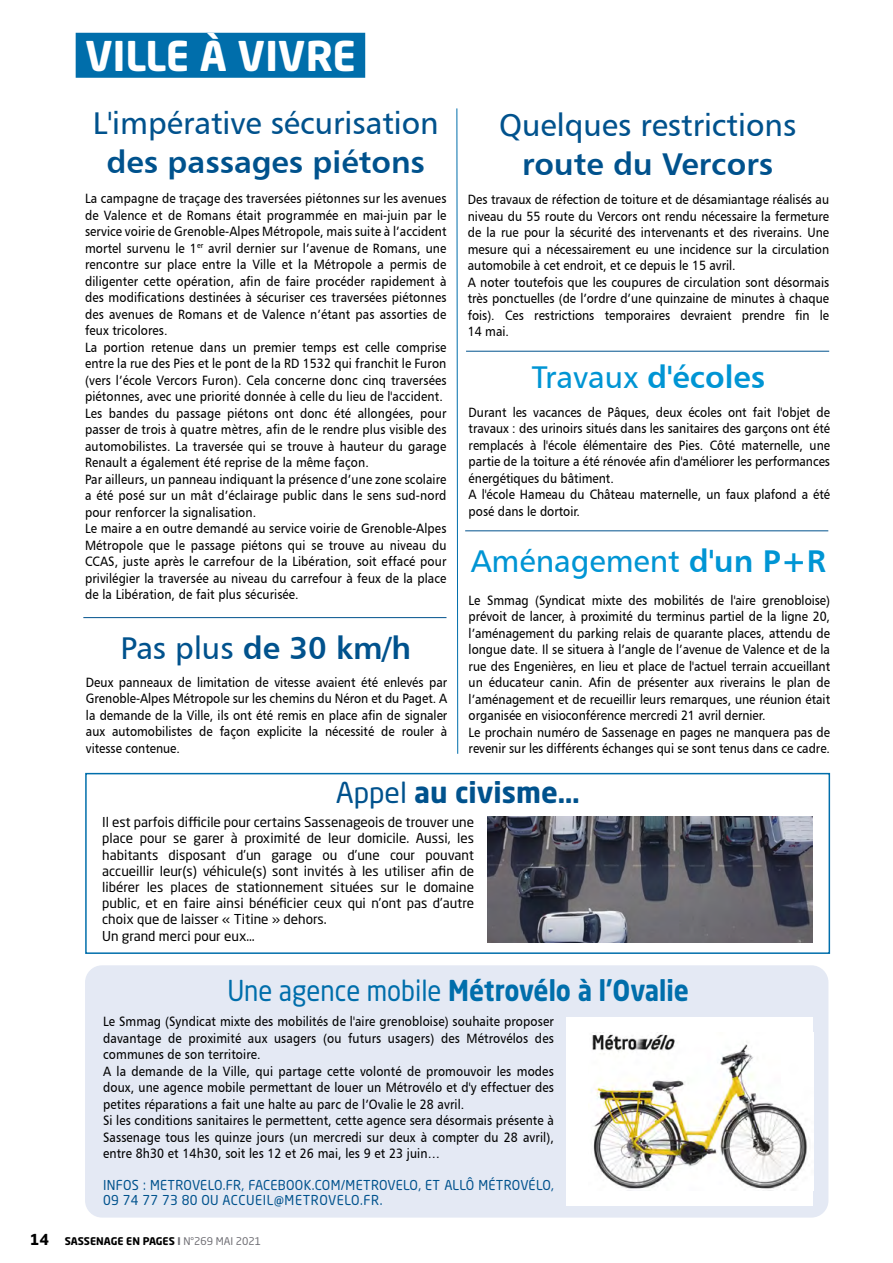
<style>
.page{position:relative;width:893px;height:1263px;background:#fff}
.page>*{position:absolute;margin:0;border:0;box-sizing:border-box;transform-origin:0 0}
.t1{font:700 40.5px "Neo Sans Std";color:#fff}
.t2{font:31.5px "Humanist 777 BT Bold B";color:#00528d}
.t3{font:31.5px "Humanist 777 BT Roman B";color:#00528d}
.t4{font:31.5px "Humanist 777 BT Roman B";color:#0095d4}
.t5{font:31.5px "Humanist 777 BT Bold B";color:#0095d4}
.t6{font:700 28.5px "Neo Sans Std";color:#006eab;scale:.9 1}
.t7{font:700 28.5px "Neo Sans Std";color:#00528d}
.t8{font:700 15px "Neo Sans Std";color:#000}
.t9{font:13.5px/16.5px "Humanist 777 BT Roman B";letter-spacing:.01em;color:#000;scale:.9 1}
.t10{font:13.5px/16.2px "Neo Sans Std";color:#000}
.t11{font:13.5px/15px "Neo Sans Std";letter-spacing:.025em;color:#00528d;scale:.95 1}
.t12{font:700 10.5px "Neo Sans Std";color:#000}
.s1{font-family:"Humanist 777 BT Roman B"}
.s2{font-family:"Humanist 777 BT Bold B"}
.s3{font-weight:400}
.s4{color:#706f75}
.s5{font-weight:400;color:#706f75}
</style>
<div class="page">
<div style="left:76px;top:33px;width:289px;height:45px;background:#006eab"></div>
<div style="left:85px;top:965px;width:743px;height:252px;background:#e4e9f4;border-radius:17px"></div>
<div style="left:567px;top:1017px;width:246px;height:188px;background:#fff"></div>
<img style="left:592px;top:1032px;width:215px;height:157px">
<hr style="left:466px;top:351px;width:363px;height:1px;background:#00528d">
<hr style="left:465px;top:530px;width:363px;height:1px;background:#00528d">
<div style="left:85px;top:773px;width:745px;height:181px;border:2px solid #006eab"></div>
<img style="left:487px;top:817px;width:325px;height:125px">
<hr style="left:83px;top:617px;width:363px;height:1px;background:#00528d">
<svg style="left:456px;top:108px;width:2px;height:646px"></svg>
<h1 class="t1" style="left:85px;top:30px;width:272px">VILLE À VIVRE</h1>
<h2 class="t3" style="left:93px;top:103px;width:347px">L'impérative sécurisation</h2>
<h2 class="t2" style="left:107px;top:142px;width:320px">des passages piétons</h2>
<h2 class="t3" style="left:499px;top:106px;width:299px">Quelques restrictions</h2>
<h2 class="t2" style="left:522px;top:145px;width:252px">route du Vercors</h2>
<p class="t9" style="left:85px;top:190px;width:403px">La campagne de traçage des traversées piétonnes sur les avenues de Valence et de Romans était programmée en mai-juin par le service voirie de Grenoble-Alpes Métropole, mais suite à l’accident mortel survenu le 1<sup>er</sup> avril dernier sur l’avenue de Romans, une rencontre sur place entre la Ville et la Métropole a permis de diligenter cette opération, afin de faire procéder rapidement à des modifications destinées à sécuriser ces traversées piétonnes des avenues de Romans et de Valence n’étant pas assorties de feux tricolores.<br>La portion retenue dans un premier temps est celle comprise entre la rue des Pies et le pont de la RD 1532 qui franchit le Furon (vers l’école Vercors Furon). Cela concerne donc cinq traversées piétonnes, avec une priorité donnée à celle du lieu de l'accident.<br>Les bandes du passage piétons ont donc été allongées, pour passer de trois à quatre mètres, afin de le rendre plus visible des automobilistes. La traversée qui se trouve à hauteur du garage Renault a également été reprise de la même façon.<br>Par ailleurs, un panneau indiquant la présence d’une zone scolaire a été posé sur un mât d’éclairage public dans le sens sud-nord pour renforcer la signalisation.<br>Le maire a en outre demandé au service voirie de Grenoble-Alpes Métropole que le passage piétons qui se trouve au niveau du CCAS, juste après le carrefour de la Libération, soit effacé pour privilégier la traversée au niveau du carrefour à feux de la place de la Libération, de fait plus sécurisée.</p>
<p class="t9" style="left:468px;top:191px;width:403px">Des travaux de réfection de toiture et de désamiantage réalisés au niveau du 55 route du Vercors ont rendu nécessaire la fermeture de la rue pour la sécurité des intervenants et des riverains. Une mesure qui a nécessairement eu une incidence sur la circulation automobile à cet endroit, et ce depuis le 15 avril.<br>A noter toutefois que les coupures de circulation sont désormais très ponctuelles (de l’ordre d’une quinzaine de minutes à chaque fois). Ces restrictions temporaires devraient prendre fin le 14 mai.</p>
<h2 class="t5" style="left:532px;top:357px;width:235px"><span class="s1">Travaux</span> d'écoles</h2>
<p class="t9" style="left:469px;top:403px;width:403px">Durant les vacances de Pâques, deux écoles ont fait l'objet de travaux : des urinoirs situés dans les sanitaires des garçons ont été remplacés à l'école élémentaire des Pies. Côté maternelle, une partie de la toiture a été rénovée afin d'améliorer les performances énergétiques du bâtiment.<br>A l'école Hameau du Château maternelle, un faux plafond a été posé dans le dortoir.</p>
<h2 class="t4" style="left:471px;top:541px;width:357px">Aménagement <span class="s2">d'un P+R</span></h2>
<p class="t9" style="left:469px;top:591px;width:403px">Le Smmag (Syndicat mixte des mobilités de l'aire grenobloise) prévoit de lancer, à proximité du terminus partiel de la ligne 20, l’aménagement du parking relais de quarante places, attendu de longue date. Il se situera à l’angle de l’avenue de Valence et de la rue des Engenières, en lieu et place de l'actuel terrain accueillant un éducateur canin. Afin de présenter aux riverains le plan de l’aménagement et de recueillir leurs remarques, une réunion était organisée en visioconférence mercredi 21 avril dernier.<br>Le prochain numéro de Sassenage en pages ne manquera pas de revenir sur les différents échanges qui se sont tenus dans ce cadre.</p>
<h2 class="t2" style="left:121px;top:628px;width:292px"><span class="s1">Pas plus</span> de 30 km/h</h2>
<p class="t9" style="left:86px;top:674px;width:403px;text-align:justify">Deux panneaux de limitation de vitesse avaient été enlevés par Grenoble-Alpes Métropole sur les chemins du Néron et du Paget. A la demande de la Ville, ils ont été remis en place afin de signaler aux automobilistes de façon explicite la nécessité de rouler à vitesse contenue.</p>
<h3 class="t7" style="left:336px;top:774px;width:245px"><span class="s3">Appel</span> au civisme…</h3>
<p class="t10" style="left:102px;top:814px;width:373px">Il est parfois difficile pour certains Sassenageois de trouver une place pour se garer à proximité de leur domicile. Aussi, les habitants disposant d’un garage ou d’une cour pouvant accueillir leur(s) véhicule(s) sont invités à les utiliser afin de libérer les places de stationnement situées sur le domaine public, et en faire ainsi bénéficier ceux qui n’ont pas d’autre choix que de laisser « Titine » dehors.<br>Un grand merci pour eux…</p>
<h3 class="t6" style="left:227px;top:972px;width:514px"><span class="s3">Une agence mobile</span> Métrovélo à l'Ovalie</h3>
<p class="t9" style="left:103px;top:1013px;width:502px">Le Smmag (Syndicat mixte des mobilités de l'aire grenobloise) souhaite proposer davantage de proximité aux usagers (ou futurs usagers) des Métrovélos des communes de son territoire.<br>A la demande de la Ville, qui partage cette volonté de promouvoir les modes doux, une agence mobile permettant de louer un Métrovélo et d'y effectuer des petites réparations a fait une halte au parc de l’Ovalie le 28 avril.<br>Si les conditions sanitaires le permettent, cette agence sera désormais présente à Sassenage tous les quinze jours (un mercredi sur deux à compter du 28 avril), entre 8h30 et 14h30, soit les 12 et 26 mai, les 9 et 23 juin…</p>
<p class="t11" style="left:103px;top:1177px;width:476px">INFOS : METROVELO.FR, FACEBOOK.COM/METROVELO, ET ALLÔ MÉTROVÉLO,<br>09 74 77 73 80 OU ACCUEIL@METROVELO.FR.</p>
<p class="t8" style="left:30px;top:1229px;width:21px">14</p>
<p class="t12" style="left:65px;top:1234px;width:198px">SASSENAGE EN PAGES <span class="s4">I</span> <span class="s5">N°269 MAI 2021</span></p>
</div>
